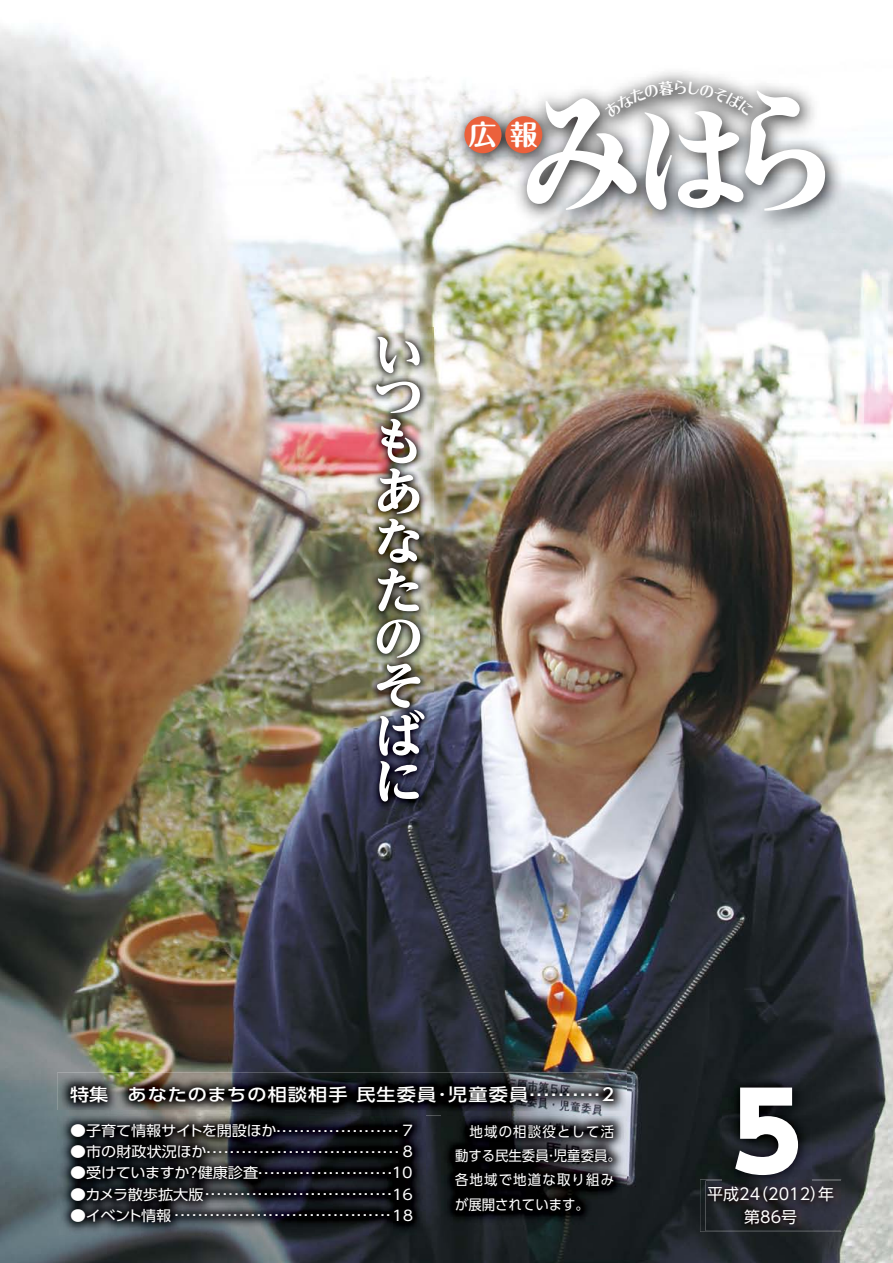
<style>
.page{position:relative;width:893px;height:1263px;background:#fff}
.page>*{position:absolute;margin:0;border:0;box-sizing:border-box;transform-origin:0 0}
.t1{font:800 106.35px "UD Shin Go Pro";color:#fff}
.t2{font:800 51px/48.4px "UD Reimin Pro";color:#fff}
.t3{font:700 27.75px "Maru Fo Pro";color:#fff}
.t4{font:500 17.25px "UD Shin Go Pro";letter-spacing:.06em;color:#fff;scale:1.11 1}
.t5{font:15.9px/22.4px "UD Shin Go Pro";color:#fff}
.t6{font:14.4px/16.2px "UD Shin Go Pro";letter-spacing:-.01em;color:#fff;scale:1.11 1}
.t7{font:14.4px "UD Shin Go Pro";letter-spacing:-.03em;color:#fff;scale:1.11 1}
.t8{font:14.4px "UD Shin Go Pro";letter-spacing:-.01em;color:#fff;scale:1.06 1}
.t9{font:14.1px/24.5px "UD Shin Go Pro";letter-spacing:.09em;color:#fff;scale:.95 1}
</style>
<div class="page">
<img style="left:0;top:26px;width:893px;height:1237px">
<img style="left:442px;top:1115px;width:184px;height:110px">
<img style="left:449px;top:66px;width:398px;height:166px">
<div style="left:464px;top:116px;width:37px;height:37px;background:#eb613c;border-radius:50%"></div>
<div style="left:505px;top:116px;width:37px;height:37px;background:#eb613c;border-radius:50%"></div>
<img style="left:57px;top:1073px;width:570px;height:42px">
<img style="left:367px;top:328px;width:66px;height:483px">
<img style="left:722px;top:1073px;width:90px;height:106px">
<img style="left:58px;top:1111px;width:367px;height:124px">
<img style="left:700px;top:1179px;width:144px;height:53px">
<img style="left:706px;top:1180px;width:135px;height:51px">
<svg style="left:527px;top:80px;width:298px;height:131px"></svg>
<h3 class="t3" style="left:469px;top:112px;width:29px">広</h3>
<h3 class="t3" style="left:510px;top:112px;width:29px">報</h3>
<h2 class="t2" style="left:373px;top:330px;width:48px">い</h2>
<h2 class="t2" style="left:373px;top:371px;width:53px">つもあなたのそば</h2>
<h2 class="t2" style="left:373px;top:757px;width:47px">に</h2>
<p class="t4" style="left:356px;top:1080px;width:156px">民生委員･児童委員</p>
<p class="t4" style="left:70px;top:1080px;width:251px">特集　あなたのまちの相談相手</p>
<p class="t6" style="left:276px;top:1117px;width:127px">.....................７</p>
<p class="t4" style="left:529px;top:1075px;width:78px">..........2</p>
<p class="t6" style="left:70px;top:1122px;width:187px">●子育て情報サイトを開設ほか</p>
<p class="t9" style="left:455px;top:1118px;width:176px">　地域の相談役として活動する民生委員･児童委員。各地域で地道な取り組みが展開されています。</p>
<p class="t6" style="left:70px;top:1143px;width:124px">●市の財政状況ほか</p>
<p class="t6" style="left:206px;top:1138px;width:190px">.................................８</p>
<p class="t7" style="left:70px;top:1161px;width:109px">●受けていますか</p>
<p class="t8" style="left:198px;top:1161px;width:59px">健康診査</p>
<p class="t6" style="left:258px;top:1160px;width:141px">.......................10</p>
<p class="t8" style="left:186px;top:1161px;width:16px">？</p>
<p class="t6" style="left:174px;top:1185px;width:217px;text-indent:-104px">●カメラ散歩拡大版.....................................18</p>
<p class="t6" style="left:205px;top:1181px;width:189px">................................16</p>
<p class="t6" style="left:70px;top:1206px;width:93px">●イベント情報</p>
<h1 class="t1" style="left:731px;top:1046px;width:72px">5</h1>
<p class="t5" style="left:752px;top:1183px;width:83px">（2012 年）</p>
<p class="t5" style="left:744px;top:1183px;width:54px;text-indent:-37px">平成24第86号</p>
</div>
